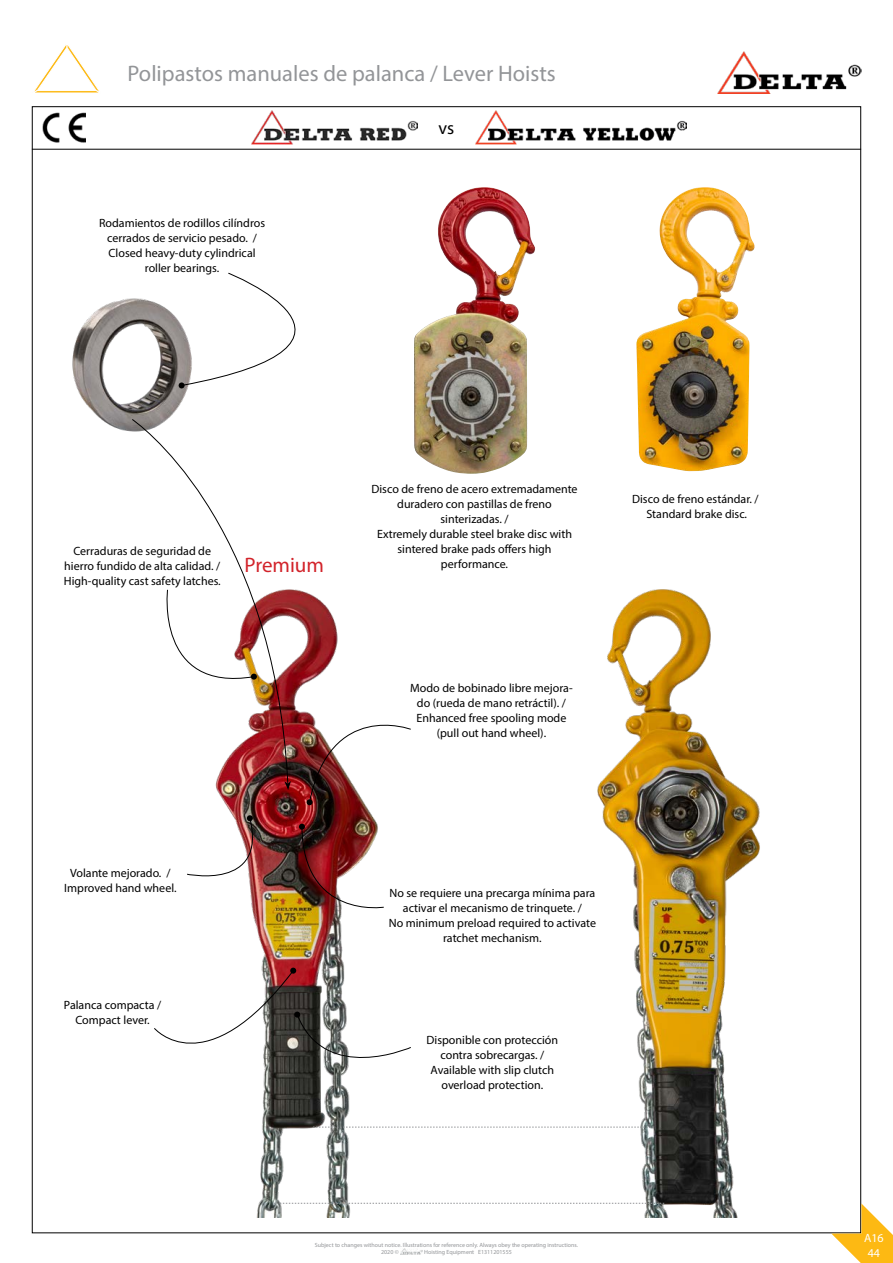
<style>
.page{position:relative;width:893px;height:1263px;background:#fff}
.page>*{position:absolute;margin:0;border:0;box-sizing:border-box;transform-origin:0 0}
.t1{font:22.5px "Myriad Pro";color:#939598}
.t2{font:21px "Myriad Pro";color:#d2232a}
.t3{font:18px "Myriad Pro";color:#000}
.t4{font:12px/15px "Myriad Pro";color:#000;text-align:center}
.t5{font:12px/14.4px "Myriad Pro";color:#fff;text-align:center}
.t6{font:6px/7.2px "Myriad Pro";color:#939598}
</style>
<div class="page">
<img style="left:43px;top:106px;width:42px;height:43px">
<hr style="left:32px;top:149px;width:829px;height:1px;background:#000">
<svg style="left:34px;top:45px;width:65px;height:48px"></svg>
<img style="left:717px;top:51px;width:144px;height:43px">
<img style="left:215px;top:589px;width:169px;height:628px">
<svg style="left:831px;top:1203px;width:62px;height:60px"></svg>
<img style="left:401px;top:1248px;width:21px;height:6px">
<img style="left:414px;top:187px;width:121px;height:287px">
<img style="left:636px;top:187px;width:118px;height:284px">
<img style="left:589px;top:589px;width:171px;height:628px">
<img style="left:72px;top:298px;width:116px;height:134px">
<svg style="left:179px;top:273px;width:117px;height:115px"></svg>
<svg style="left:313px;top:1127px;width:341px;height:1px"></svg>
<svg style="left:274px;top:1203px;width:390px;height:1px"></svg>
<img style="left:187px;top:815px;width:81px;height:76px">
<img style="left:307px;top:699px;width:104px;height:106px">
<img style="left:299px;top:824px;width:85px;height:95px">
<svg style="left:154px;top:968px;width:257px;height:119px"></svg>
<img style="left:252px;top:111px;width:165px;height:34px">
<img style="left:475px;top:111px;width:212px;height:34px">
<svg style="left:132px;top:419px;width:156px;height:365px"></svg>
<svg style="left:284px;top:781px;width:7px;height:9px"></svg>
<h1 class="t1" style="left:128px;top:59px;width:430px">Polipastos manuales de palanca / Lever Hoists</h1>
<p class="t4" style="left:99px;top:215px;width:168px">Rodamientos de rodillos cilíndros cerrados de servicio pesado. /<br>Closed heavy-duty cylindrical roller bearings.</p>
<h3 class="t3" style="left:439px;top:117px;width:17px">vs</h3>
<p class="t4" style="left:64px;top:543px;width:159px">Cerraduras de seguridad de hierro fundido de alta calidad. /<br>High-quality cast safety latches.</p>
<h2 class="t2" style="left:244px;top:552px;width:81px">Premium</h2>
<p class="t4" style="left:371px;top:482px;width:208px">Disco de freno de acero extremadamente duradero con pastillas de freno sinterizadas. /<br>Extremely durable steel brake disc with sintered brake pads offers high performance.</p>
<p class="t4" style="left:632px;top:492px;width:128px">Disco de freno estándar. /<br>Standard brake disc.</p>
<p class="t4" style="left:410px;top:680px;width:164px">Modo de bobinado libre mejora&shy;do (rueda de mano retráctil). /<br>Enhanced free spooling mode (pull out hand wheel).</p>
<p class="t4" style="left:64px;top:865px;width:114px">Volante mejorado. /<br>Improved hand wheel.</p>
<p class="t4" style="left:64px;top:997px;width:99px">Palanca compacta /<br>Compact lever.</p>
<p class="t4" style="left:389px;top:885px;width:209px">No se requiere una precarga mínima para activar el mecanismo de trinquete. /<br>No minimum preload required to activate ratchet mechanism.</p>
<p class="t4" style="left:427px;top:1032px;width:133px">Disponible con protección contra sobrecargas. /<br>Available with slip clutch overload protection.</p>
<p class="t6" style="left:381px;top:1241px;width:199px;text-indent:-66px">Subject to changes without notice. Illustrations for reference only. Always obey the operating instructions.<br>2020 ©</p>
<p class="t6" style="left:424px;top:1248px;width:89px">Hoisting Equipment E1311201555</p>
<p class="t5" style="left:864px;top:1231px;width:21px">A16<br>44</p>
</div>
